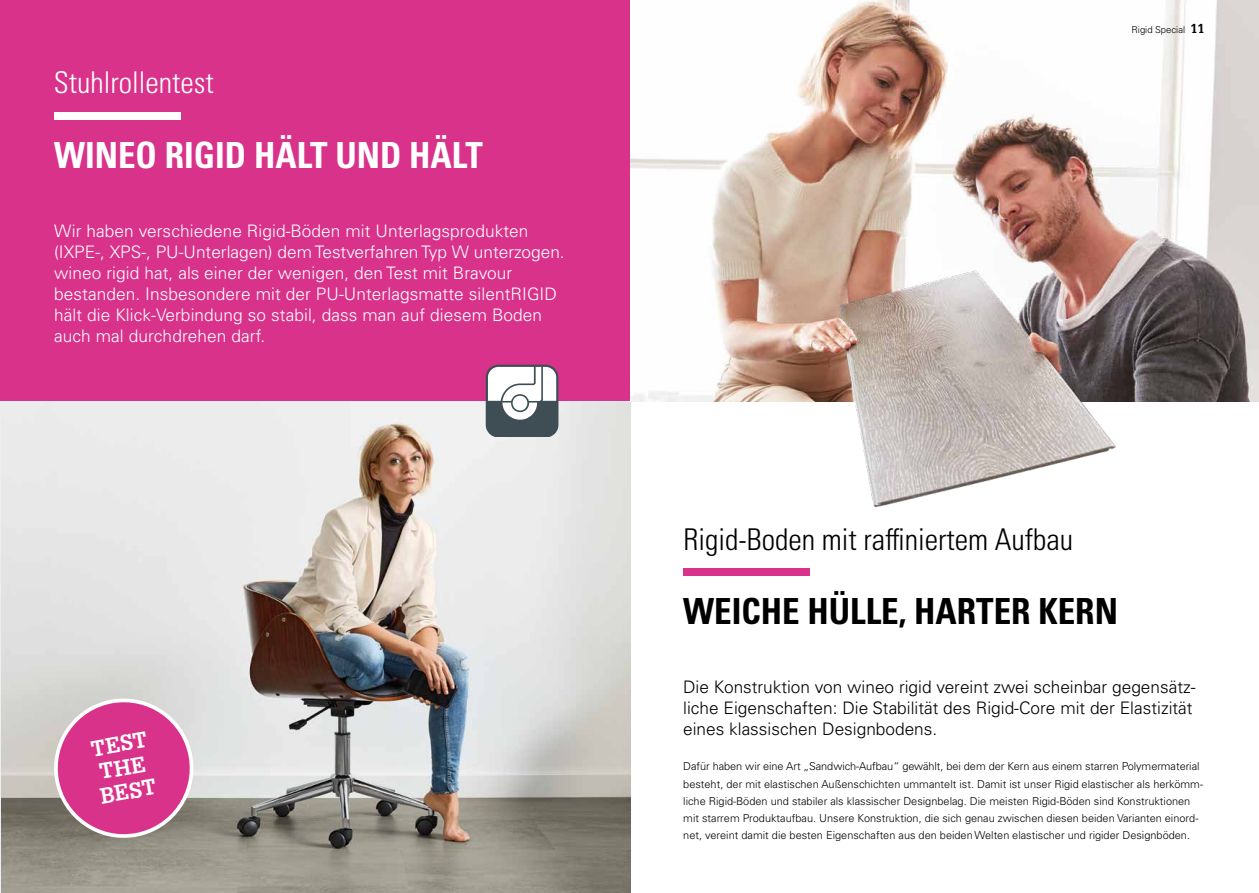
<style>
.page{position:relative;width:1259px;height:893px;background:#fff}
.page>*{position:absolute;margin:0;border:0;box-sizing:border-box;transform-origin:0 0}
.t1{font:36px "Univers LTCYR 67 Bold Cond";color:#000}
.t2{font:36px "Univers LTCYR 67 Bold Cond";color:#fff}
.t3{font:30px "Univers LTCYR 47 Light Cond";color:#000}
.t4{font:30px "Univers LTCYR 47 Light Cond";color:#fff}
.t5{font:700 21.75px/24px "Glypha LT Pro";color:#fff}
.t6{font:300 17.25px/21px "Univers LTCYR 45";letter-spacing:.005em;color:#fff}
.t7{font:300 17.25px/21px "Univers LTCYR 45";color:#000}
.t8{font:300 10.95px/17.2px "Univers LTCYR 45";color:#000}
.t9{font:300 9.6px "Univers LTCYR 45";color:#000}
.s1{font-family:"Glypha LT Pro";font-weight:700;font-size:12.75px}
</style>
<div class="page">
<img style="left:629px;top:0;width:630px;height:518px">
<div style="left:0;top:0;width:629px;height:402px;background:#d9328a"></div>
<div style="left:54px;top:112px;width:126px;height:8px;background:#fff"></div>
<div style="left:683px;top:568px;width:126px;height:8px;background:#d9328a"></div>
<img style="left:1px;top:403px;width:629px;height:490px">
<svg style="left:50px;top:695px;width:147px;height:146px;background:#cf649a"></svg>
<svg style="left:486px;top:365px;width:72px;height:72px;background:#a0a5a9"></svg>
<h2 class="t4" style="left:54px;top:63px;width:161px">Stuhlrollentest</h2>
<h1 class="t2" style="left:54px;top:133px;width:430px">WINEO RIGID HÄLT UND HÄLT</h1>
<p class="t6" style="left:54px;top:220px;width:512px">Wir haben verschiedene Rigid-Böden mit Unterlagsprodukten (IXPE-, XPS-, PU-Unterlagen) dem Testverfahren Typ W unterzogen. wineo rigid hat, als einer der wenigen, den Test mit Bravour bestanden. Insbesondere mit der PU-Unterlagsmatte silentRIGID hält die Klick-Verbindung so stabil, dass man auf diesem Boden auch mal durchdrehen darf.</p>
<h3 class="t5" style="left:89px;top:737px;width:59px;rotate:-10deg">TEST<br>THE<br>BEST</h3>
<p class="t9" style="left:1131px;top:23px;width:75px">Rigid Special <span class="s1">11</span></p>
<h2 class="t3" style="left:683px;top:519px;width:391px">Rigid-Boden mit raffiniertem Aufbau</h2>
<h1 class="t1" style="left:683px;top:589px;width:436px">WEICHE HÜLLE, HARTER KERN</h1>
<h3 class="t7" style="left:683px;top:676px;width:514px">Die Konstruktion von wineo rigid vereint zwei scheinbar gegensätz&shy;liche Eigenschaften: Die Stabilität des Rigid-Core mit der Elastizität eines klassischen Designbodens.</h3>
<p class="t8" style="left:683px;top:757px;width:521px">Dafür haben wir eine Art „Sandwich-Aufbau“ gewählt, bei dem der Kern aus einem starren Polymermaterial besteht, der mit elastischen Außenschichten ummantelt ist. Damit ist unser Rigid elastischer als herkömm&shy;liche Rigid-Böden und stabiler als klassischer Designbelag. Die meisten Rigid-Böden sind Konstruktionen mit starrem Produktaufbau. Unsere Konstruktion, die sich genau zwischen diesen beiden Varianten einord&shy;net, vereint damit die besten Eigenschaften aus den beiden Welten elastischer und rigider Designböden.</p>
</div>
